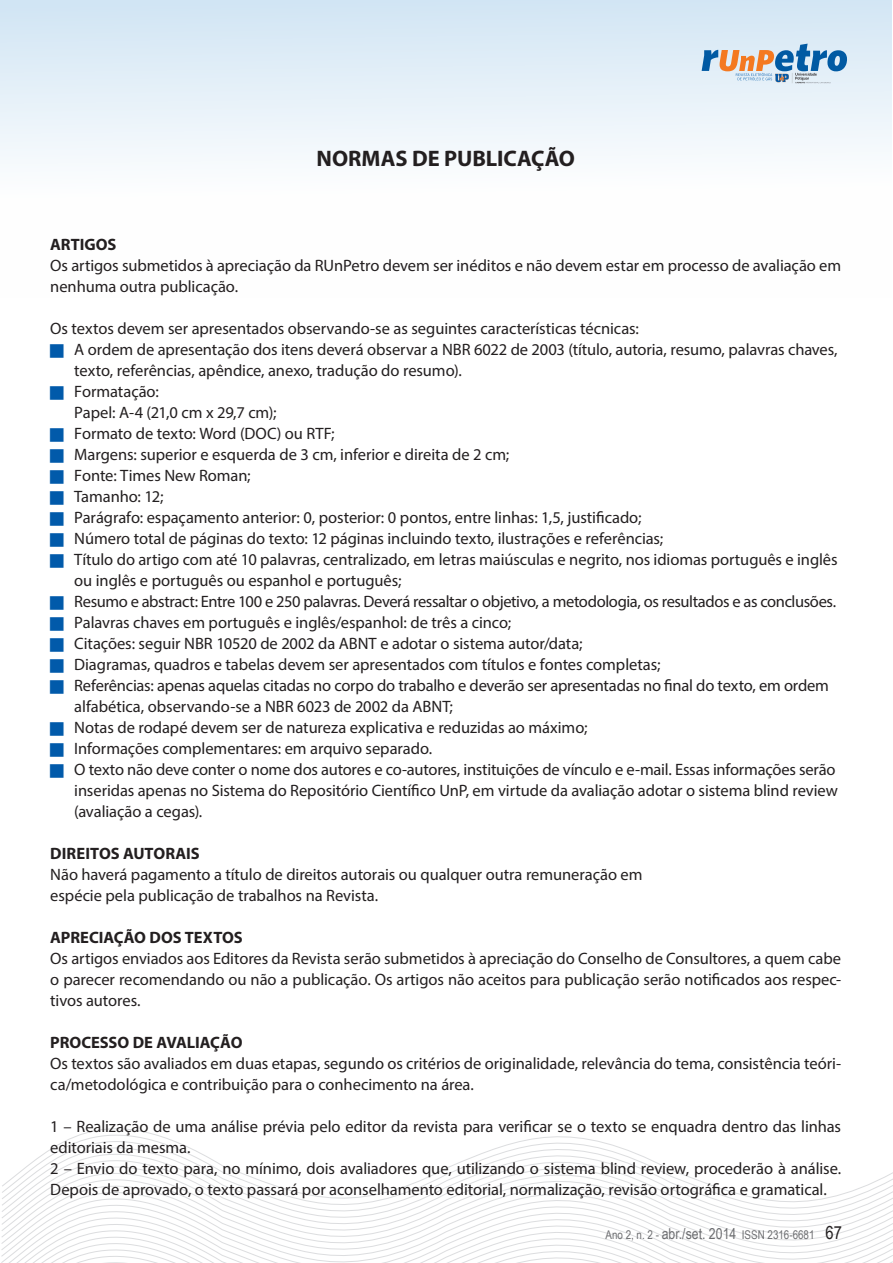
<style>
.page{position:relative;width:893px;height:1263px;background:#fff}
.page>*{position:absolute;margin:0;border:0;box-sizing:border-box;transform-origin:0 0}
.t1{font:700 22.5px "Myriad Pro";color:#231f20}
.t2{font:16.5px/21px "Myriad Pro";letter-spacing:-.005em;color:#231f20}
.t3{font:700 16.5px "Myriad Pro";letter-spacing:-.005em;color:#231f20}
.t4{font:12px "Arial Narrow";color:#6c6d70}
.s1{font-size:15px}
.s2{font-size:18px;color:#231f20}
</style>
<div class="page">
<svg style="left:1px;top:1128px;width:892px;height:135px"></svg>
<div style="left:0;top:0;width:891px;height:298px;background:linear-gradient(to bottom,#d7e8f5,#fff)"></div>
<svg style="left:702px;top:44px;width:145px;height:39px;background:#adbbc7"></svg>
<h1 class="t1" style="left:317px;top:143px;width:260px">NORMAS DE PUBLICAÇÃO</h1>
<p class="t3" style="left:50px;top:233px;width:68px">ARTIGOS</p>
<p class="t2" style="left:50px;top:254px;width:792px">Os artigos submetidos à apreciação da RUnPetro devem ser inéditos e não devem estar em processo de avaliação em nenhuma outra publicação.</p>
<p class="t2" style="left:74px;top:317px;width:765px;text-indent:-24px">Os textos devem ser apresentados observando-se as seguintes características técnicas:<br>A ordem de apresentação dos itens deverá observar a NBR 6022 de 2003 (título, autoria, resumo, palavras chaves, texto, referências, apêndice, anexo, tradução do resumo).<br>Formatação:<br>Papel: A-4 (21,0 cm x 29,7 cm);<br>Formato de texto: Word (DOC) ou RTF;<br>Margens: superior e esquerda de 3 cm, inferior e direita de 2 cm;<br>Fonte: Times New Roman;<br>Tamanho: 12;<br>Parágrafo: espaçamento anterior: 0, posterior: 0 pontos, entre linhas: 1,5, justificado;<br>Número total de páginas do texto: 12 páginas incluindo texto, ilustrações e referências;<br>Título do artigo com até 10 palavras, centralizado, em letras maiúsculas e negrito, nos idiomas português e inglês ou inglês e português ou espanhol e português;<br>Resumo e abstract: Entre 100 e 250 palavras. Deverá ressaltar o objetivo, a metodologia, os resultados e as conclusões.<br>Palavras chaves em português e inglês/espanhol: de três a cinco;<br>Citações: seguir NBR 10520 de 2002 da ABNT e adotar o sistema autor/data;<br>Diagramas, quadros e tabelas devem ser apresentados com títulos e fontes completas;<br>Referências: apenas aquelas citadas no corpo do trabalho e deverão ser apresentadas no final do texto, em ordem alfabética, observando-se a NBR 6023 de 2002 da ABNT;<br>Notas de rodapé devem ser de natureza explicativa e reduzidas ao máximo;<br>Informações complementares: em arquivo separado.<br>O texto não deve conter o nome dos autores e co-autores, instituições de vínculo e e-mail. Essas informações serão inseridas apenas no Sistema do Repositório Científico UnP, em virtude da avaliação adotar o sistema blind review (avaliação a cegas).</p>
<p class="t3" style="left:50px;top:842px;width:151px">DIREITOS AUTORAIS</p>
<p class="t2" style="left:50px;top:863px;width:594px">Não haverá pagamento a título de direitos autorais ou qualquer outra remuneração em espécie pela publicação de trabalhos na Revista.</p>
<p class="t3" style="left:50px;top:926px;width:194px">APRECIAÇÃO DOS TEXTOS</p>
<p class="t2" style="left:50px;top:947px;width:792px;text-align:justify">Os artigos enviados aos Editores da Revista serão submetidos à apreciação do Conselho de Consultores, a quem cabe o parecer recomendando ou não a publicação. Os artigos não aceitos para publicação serão notificados aos respec&shy;tivos autores.</p>
<p class="t3" style="left:50px;top:1031px;width:194px">PROCESSO DE AVALIAÇÃO</p>
<p class="t2" style="left:50px;top:1052px;width:792px">Os textos são avaliados em duas etapas, segundo os critérios de originalidade, relevância do tema, consistência teóri&shy;ca/metodológica e contribuição para o conhecimento na área.</p>
<p class="t2" style="left:50px;top:1115px;width:792px">1 – Realização de uma análise prévia pelo editor da revista para verificar se o texto se enquadra dentro das linhas editoriais da mesma.<br>2 – Envio do texto para, no mínimo, dois avaliadores que, utilizando o sistema blind review, procederão à análise.<br>Depois de aprovado, o texto passará por aconselhamento editorial, normalização, revisão ortográfica e gramatical.</p>
<p class="t4" style="left:605px;top:1225px;width:238px">Ano 2, n. 2 - <span class="s1">abr./set. 2014</span> ISSN 2316-6681 <span class="s2">67</span></p>
</div>
